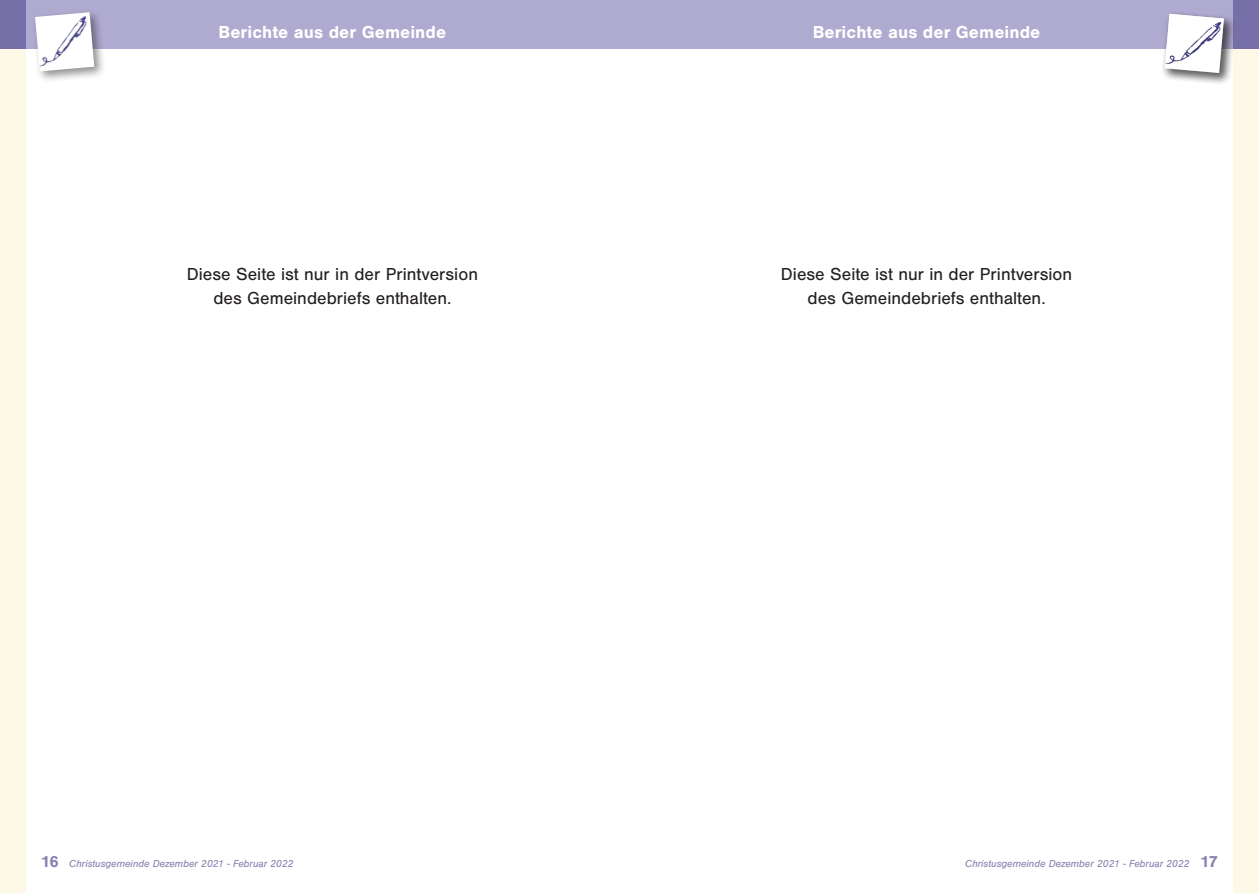
<style>
.page{position:relative;width:1259px;height:893px;background:#fff}
.page>*{position:absolute;margin:0;border:0;box-sizing:border-box;transform-origin:0 0}
.t1{font:18px/24px "Sans";color:#231f20;text-align:center}
.t2{font:700 18px "Sans";letter-spacing:.005em;color:#fff}
.t3{font:italic 10.5px "Sans";color:#8881b1}
.s1{font-weight:700;font-style:normal;font-size:16.5px}
</style>
<div class="page">
<div style="left:1233px;top:0;width:26px;height:893px;background:#fef9e7"></div>
<div style="left:0;top:0;width:25px;height:893px;background:#fef9e7"></div>
<div style="left:0;top:0;width:629px;height:49px;background:#afaad0"></div>
<div style="left:629px;top:0;width:630px;height:49px;background:#afaad0"></div>
<div style="left:1233px;top:0;width:26px;height:49px;background:#776fa8"></div>
<div style="left:0;top:0;width:25px;height:49px;background:#776fa8"></div>
<div style="left:32px;top:9px;width:74px;height:74px;background:#231f20;opacity:.5"></div>
<img style="left:35px;top:12px;width:59px;height:59px">
<div style="left:1161px;top:10px;width:74px;height:75px;background:#231f20;opacity:.5"></div>
<svg style="left:1164px;top:14px;width:60px;height:59px"></svg>
<p class="t2" style="left:219px;top:22px;width:229px">Berichte aus der Gemeinde</p>
<p class="t2" style="left:813px;top:22px;width:229px">Berichte aus der Gemeinde</p>
<p class="t1" style="left:187px;top:262px;width:293px">Diese Seite ist nur in der Printversion des Gemeindebriefs enthalten.</p>
<p class="t1" style="left:781px;top:262px;width:293px">Diese Seite ist nur in der Printversion des Gemeindebriefs enthalten.</p>
<p class="t3" style="left:41px;top:857px;width:254px"><span class="s1">16</span> Christusgemeinde Dezember 2021 - Februar 2022</p>
<p class="t3" style="left:965px;top:857px;width:254px">Christusgemeinde Dezember 2021 - Februar 2022 <span class="s1">17</span></p>
</div>
